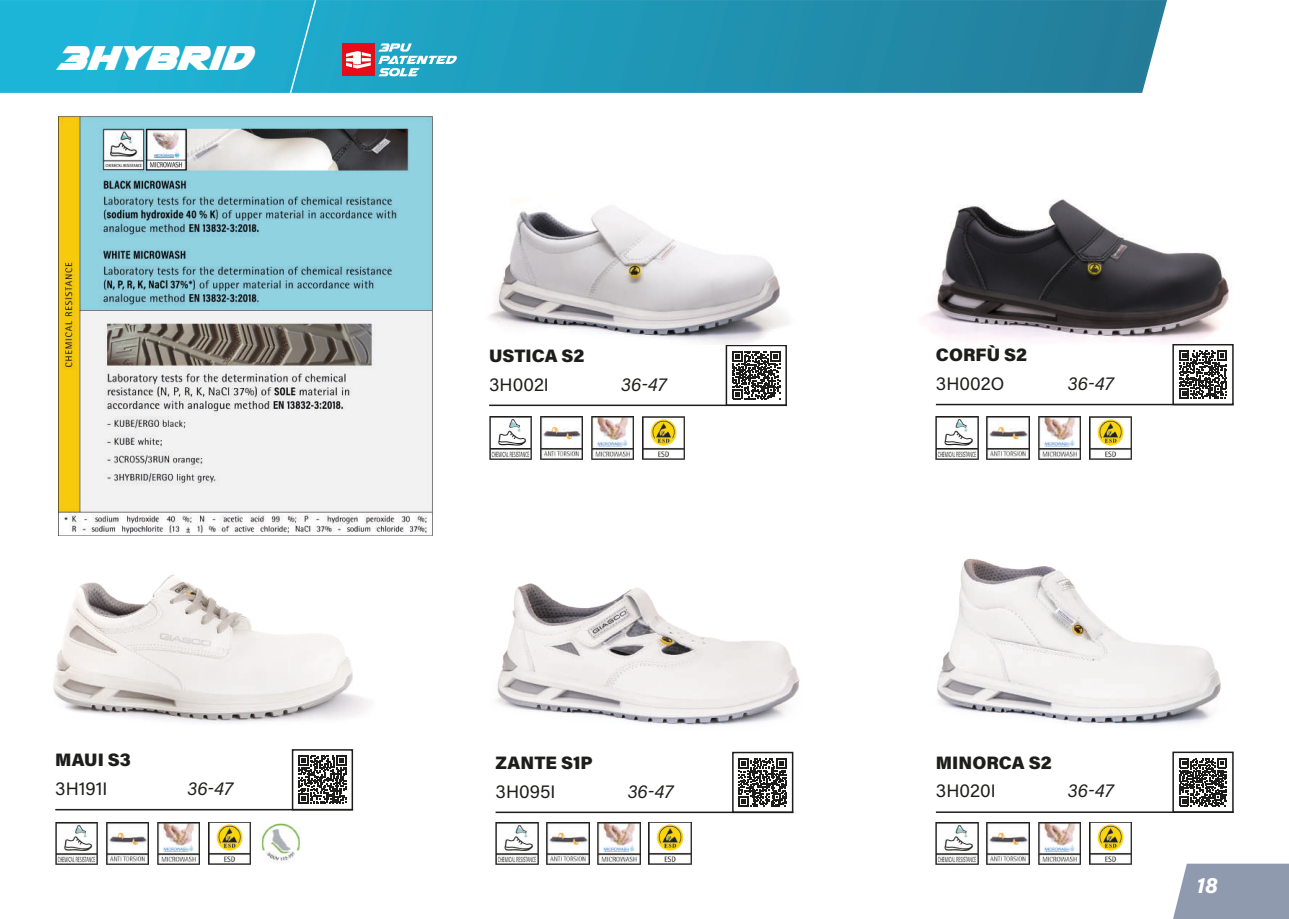
<style>
.page{position:relative;width:1289px;height:919px;background:#fff}
.page>*{position:absolute;margin:0;border:0;box-sizing:border-box;transform-origin:0 0}
.t1{font:700 45px "Airstrike";letter-spacing:.015em;color:#fff}
.t2{font:22.5px "Acumin Variable Concept";color:#fff}
.t3{font:18px/28.5px "Acumin Variable Concept";color:#1d1d1b}
</style>
<div class="page">
<svg style="left:1173px;top:863px;width:115px;height:55px;background:#97a1b3"></svg>
<img style="left:58px;top:116px;width:375px;height:419px">
<hr style="left:489px;top:404px;width:298px;height:2px;background:#1d1d1b">
<svg style="left:732px;top:351px;width:48px;height:48px"></svg>
<div style="left:725px;top:344px;width:62px;height:62px;border:2px solid #1d1d1b"></div>
<img style="left:923px;top:199px;width:306px;height:143px">
<hr style="left:935px;top:404px;width:298px;height:1px;background:#1d1d1b">
<img style="left:489px;top:417px;width:42px;height:42px">
<img style="left:591px;top:417px;width:42px;height:42px">
<img style="left:540px;top:417px;width:42px;height:42px">
<img style="left:642px;top:417px;width:42px;height:42px">
<img style="left:935px;top:417px;width:43px;height:42px">
<img style="left:1038px;top:417px;width:42px;height:42px">
<img style="left:986px;top:417px;width:43px;height:42px">
<img style="left:1089px;top:417px;width:42px;height:42px">
<svg style="left:1179px;top:350px;width:47px;height:48px"></svg>
<div style="left:1172px;top:344px;width:61px;height:61px;border:2px solid #1d1d1b"></div>
<img style="left:53px;top:574px;width:319px;height:191px">
<hr style="left:55px;top:808px;width:298px;height:2px;background:#1d1d1b">
<svg style="left:298px;top:755px;width:48px;height:48px"></svg>
<div style="left:292px;top:749px;width:61px;height:61px;border:2px solid #1d1d1b"></div>
<img style="left:488px;top:206px;width:301px;height:138px">
<hr style="left:495px;top:811px;width:298px;height:2px;background:#1d1d1b">
<svg style="left:738px;top:758px;width:48px;height:48px"></svg>
<div style="left:732px;top:751px;width:61px;height:62px;border:2px solid #1d1d1b"></div>
<img style="left:496px;top:583px;width:304px;height:142px">
<img style="left:937px;top:558px;width:284px;height:167px">
<img style="left:55px;top:822px;width:43px;height:42px">
<img style="left:157px;top:822px;width:43px;height:42px">
<img style="left:106px;top:822px;width:43px;height:42px">
<img style="left:208px;top:822px;width:43px;height:42px">
<img style="left:261px;top:823px;width:39px;height:40px">
<img style="left:495px;top:822px;width:43px;height:42px">
<img style="left:597px;top:822px;width:43px;height:42px">
<img style="left:546px;top:822px;width:43px;height:42px">
<img style="left:648px;top:822px;width:43px;height:42px">
<img style="left:935px;top:822px;width:43px;height:42px">
<img style="left:1038px;top:822px;width:42px;height:42px">
<img style="left:986px;top:822px;width:43px;height:42px">
<img style="left:1089px;top:822px;width:42px;height:42px">
<hr style="left:935px;top:811px;width:298px;height:1px;background:#1d1d1b">
<svg style="left:1179px;top:758px;width:47px;height:48px"></svg>
<div style="left:1172px;top:751px;width:61px;height:61px;border:2px solid #1d1d1b"></div>
<svg style="left:0;top:0;width:1166px;height:93px;background:#229ab9"></svg>
<svg style="left:284px;top:0;width:34px;height:93px;background:#28adcd"></svg>
<div style="left:342px;top:44px;width:32px;height:32px;background:#e40d18"></div>
<svg style="left:346px;top:51px;width:25px;height:18px"></svg>
<svg style="left:378px;top:43px;width:79px;height:33px"></svg>
<h1 class="t1" style="left:55px;top:38px;width:196px">3hybrid</h1>
<p class="t3" style="left:55px;top:745px;width:77px">MAUI S3<br>3H191I</p>
<p class="t3" style="left:187px;top:773px;width:47px">36-47</p>
<p class="t3" style="left:489px;top:341px;width:97px">USTICA S2<br>3H002I</p>
<p class="t3" style="left:621px;top:369px;width:47px">36-47</p>
<p class="t3" style="left:495px;top:747px;width:99px">ZANTE S1P<br>3H095I</p>
<p class="t3" style="left:627px;top:776px;width:47px">36-47</p>
<p class="t3" style="left:935px;top:340px;width:93px">CORFÙ S2<br>3H002O</p>
<p class="t3" style="left:1067px;top:368px;width:47px">36-47</p>
<p class="t3" style="left:935px;top:747px;width:117px">MINORCA S2<br>3H020I</p>
<p class="t3" style="left:1067px;top:776px;width:47px">36-47</p>
<p class="t2" style="left:1196px;top:869px;width:22px">18</p>
</div>
